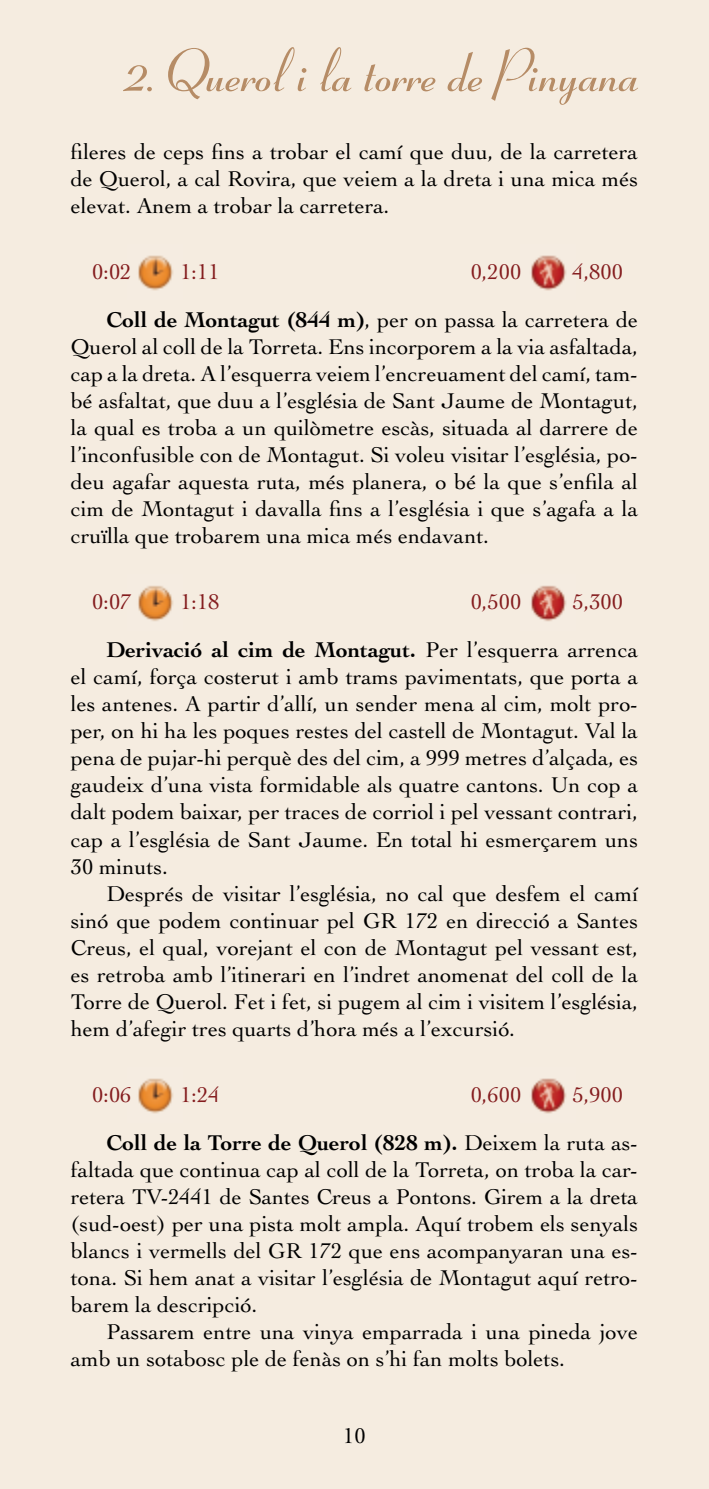
<style>
.page{position:relative;width:709px;height:1489px;background:#fff}
.page>*{position:absolute;margin:0;border:0;box-sizing:border-box;transform-origin:0 0}
.t1{font:700 60px "Coronet";color:#b68c66}
.t2{font:22.5px/27px "Cochin";color:#000;text-align:justify}
.t3{font:700 22.5px/48.2px "Cochin";color:#000}
.t4{font:22.5px "Cochin";color:#841c1e}
.s1{color:#841c1e}
.s2{font-weight:700}
.s3{font-weight:400;color:#841c1e}
.s4{font-weight:400}
</style>
<div class="page">
<div style="left:0;top:0;width:708px;height:1488px;background:#f5ece0"></div>
<svg style="left:708px;top:0;width:1px;height:1488px"></svg>
<img style="left:520px;top:244px;width:55px;height:55px">
<img style="left:127px;top:244px;width:56px;height:56px">
<img style="left:520px;top:574px;width:55px;height:56px">
<img style="left:127px;top:574px;width:56px;height:56px">
<img style="left:520px;top:1067px;width:55px;height:55px">
<img style="left:127px;top:1067px;width:56px;height:55px">
<h1 class="t1" style="left:123px;top:37px;width:516px">2. Querol i la torre de Pinyana</h1>
<p class="t2" style="left:71px;top:138px;width:568px">fileres de ceps fins a trobar el camí que duu, de la carretera de Querol, a cal Rovira, que veiem a la dreta i una mica més elevat. Anem a trobar la carretera.</p>
<p class="t2" style="left:106px;top:247px;width:533px;line-height:48.2px;text-indent:466px"><span class="s1">4,800<br></span><span class="s2">Coll de Montagut (844 m)</span>, per on passa la carretera de</p>
<p class="t2" style="left:71px;top:333px;width:569px">Querol al coll de la Torreta. Ens incorporem a la via asfaltada, cap a la dreta. A l’esquerra veiem l’encreuament del camí, tam&shy;bé asfaltat, que duu a l’església de Sant Jaume de Montagut, la qual es troba a un quilòmetre escàs, situada al darrere de l’inconfusible con de Montagut. Si voleu visitar l’església, po&shy;deu agafar aquesta ruta, més planera, o bé la que s’enfila al cim de Montagut i davalla fins a l’església i que s’agafa a la cruïlla que trobarem una mica més endavant.</p>
<p class="t4" style="left:92px;top:259px;width:39px">0:02</p>
<p class="t4" style="left:180px;top:259px;width:41px">1:11</p>
<p class="t4" style="left:470px;top:259px;width:52px">0,200</p>
<p class="t3" style="left:106px;top:577px;width:533px;text-indent:466px"><span class="s3">5,300<br></span>Derivació al cim de Montagut. <span class="s4">Per l’esquerra arrenca</span></p>
<p class="t2" style="left:71px;top:663px;width:568px">el camí, força costerut i amb trams pavimentats, que porta a les antenes. A partir d’allí, un sender mena al cim, molt pro&shy;per, on hi ha les poques restes del castell de Montagut. Val la pena de pujar-hi perquè des del cim, a 999 metres d’alçada, es gaudeix d’una vista formidable als quatre cantons. Un cop a dalt podem baixar, per traces de corriol i pel vessant contrari, cap a l’església de Sant Jaume. En total hi esmerçarem uns 30 minuts.</p>
<p class="t2" style="left:71px;top:879px;width:569px;text-indent:35px">Després de visitar l’església, no cal que desfem el camí sinó que podem continuar pel GR 172 en direcció a Santes Creus, el qual, vorejant el con de Montagut pel vessant est, es retroba amb l’itinerari en l’indret anomenat del coll de la Torre de Querol. Fet i fet, si pugem al cim i visitem l’església, hem d’afegir tres quarts d’hora més a l’excursió.</p>
<p class="t4" style="left:92px;top:589px;width:41px">0:07</p>
<p class="t4" style="left:180px;top:589px;width:41px">1:18</p>
<p class="t4" style="left:470px;top:589px;width:52px">0,500</p>
<p class="t4" style="left:92px;top:1081px;width:39px">0:06</p>
<p class="t4" style="left:180px;top:1081px;width:41px">1:24</p>
<p class="t4" style="left:471px;top:1081px;width:52px">0,600</p>
<p class="t3" style="left:106px;top:1070px;width:533px;text-indent:466px"><span class="s3">5,900<br></span>Coll de la Torre de Querol (828 m). <span class="s4">Deixem la ruta as-</span></p>
<p class="t2" style="left:71px;top:1155px;width:568px">faltada que continua cap al coll de la Torreta, on troba la car&shy;retera TV-2441 de Santes Creus a Pontons. Girem a la dreta (sud-oest) per una pista molt ampla. Aquí trobem els senyals blancs i vermells del GR 172 que ens acompanyaran una es&shy;tona. Si hem anat a visitar l’església de Montagut aquí retro&shy;barem la descripció.</p>
<p class="t2" style="left:71px;top:1317px;width:568px;text-indent:35px">Passarem entre una vinya emparrada i una pineda jove amb un sotabosc ple de fenàs on s’hi fan molts bolets.</p>
<p class="t2" style="left:343px;top:1421px;width:24px">10</p>
</div>
